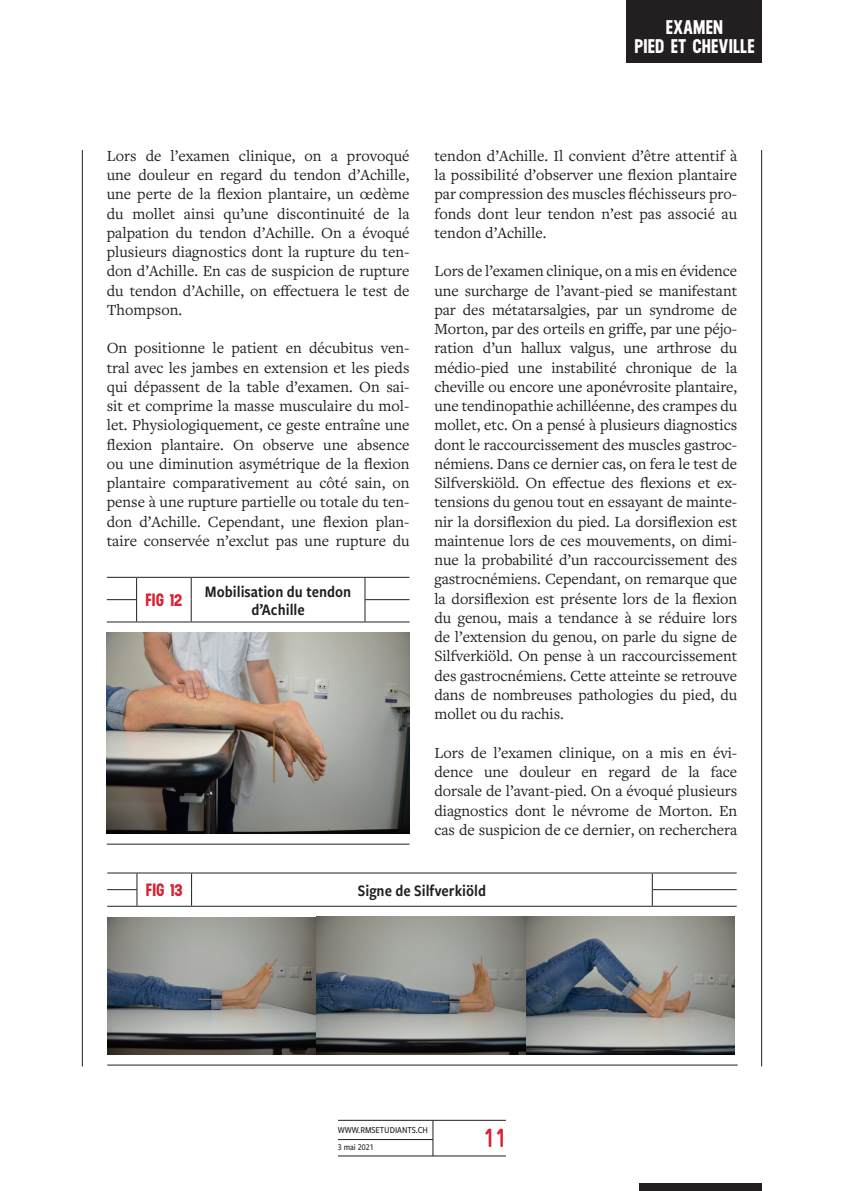
<style>
.page{position:relative;width:844px;height:1191px;background:#fff}
.page>*{position:absolute;margin:0;border:0;box-sizing:border-box;transform-origin:0 0}
.t1{font:700 26.25px "Gravur Condensed Pro";color:#da2031}
.t2{font:700 19.78px/18.4px "Neusa";letter-spacing:.01em;color:#fff;text-align:center}
._1P_FIG_X_TAB_X{font:700 17.85px "Neusa";letter-spacing:.01em;color:#da2031}
._1P_FIG_TAB_Titre{font:16.62px/18.4px "Freight Sans Cnd Pro Semi";color:#231f20;text-align:center}
._1P_Texte_courant{font:16.1px/19.2px "Freight Text Pro";color:#231f20;text-align:justify}
.t3{font:500 9.45px "Freight Sans Cnd Pro";color:#231f20}
.t4{font:500 9.1px "Freight Sans Cnd Pro";color:#231f20}
</style>
<div class="page">
<div style="left:639px;top:1183px;width:122px;height:8px;background:#231f20"></div>
<div style="left:626px;top:0;width:135px;height:63px;background:#231f20"></div>
<hr style="left:338px;top:1119px;width:167px;height:1px;background:#231f20">
<hr style="left:338px;top:1155px;width:167px;height:1px;background:#231f20">
<hr style="left:338px;top:1139px;width:95px;height:1px;background:#231f20">
<hr style="left:432px;top:1120px;width:1px;height:36px;background:#231f20">
<hr style="left:82px;top:150px;width:1px;height:916px;background:#231f20">
<hr style="left:761px;top:150px;width:1px;height:916px;background:#231f20">
<svg style="left:107px;top:577px;width:302px;height:45px"></svg>
<hr style="left:136px;top:577px;width:55px;height:1px;background:#231f20">
<hr style="left:191px;top:577px;width:174px;height:1px;background:#231f20">
<hr style="left:365px;top:577px;width:44px;height:1px;background:#231f20">
<hr style="left:107px;top:843px;width:302px;height:1px;background:#231f20">
<img style="left:107px;top:632px;width:302px;height:201px">
<hr style="left:137px;top:906px;width:54px;height:1px;background:#231f20">
<hr style="left:191px;top:906px;width:461px;height:1px;background:#231f20">
<hr style="left:107px;top:906px;width:30px;height:1px;background:#231f20">
<hr style="left:652px;top:906px;width:84px;height:1px;background:#231f20">
<svg style="left:107px;top:873px;width:629px;height:33px"></svg>
<hr style="left:107px;top:872px;width:30px;height:1px;background:#231f20">
<hr style="left:137px;top:872px;width:54px;height:1px;background:#231f20">
<hr style="left:191px;top:872px;width:461px;height:1px;background:#231f20">
<hr style="left:652px;top:872px;width:84px;height:1px;background:#231f20">
<hr style="left:107px;top:1064px;width:630px;height:1px;background:#231f20">
<img style="left:107px;top:917px;width:627px;height:137px">
<p class="t2" style="left:634px;top:18px;width:121px">EXAMEN<br>PIED ET CHEVILLE</p>
<p class="_1P_Texte_courant" style="left:107px;top:145px;width:304px">Lors de l’examen clinique, on a provoqué une douleur en regard du tendon d’Achille, une perte de la flexion plantaire, un œdème du mollet ainsi qu’une discontinuité de la palpation du tendon d’Achille. On a évoqué plusieurs diagnostics dont la rupture du ten&shy;don d’Achille. En cas de suspicion de rupture du tendon d’Achille, on effectuera le test de Thompson.</p>
<p class="_1P_Texte_courant" style="left:107px;top:338px;width:304px">On positionne le patient en décubitus ven&shy;tral avec les jambes en extension et les pieds qui dépassent de la table d’examen. On sai&shy;sit et comprime la masse musculaire du mol&shy;let. Physiologiquement, ce geste entraîne une flexion plantaire. On observe une absence ou une diminution asymétrique de la flexion plantaire comparativement au côté sain, on pense à une rupture partielle ou totale du ten&shy;don d’Achille. Cependant, une flexion plan&shy;taire conservée n’exclut pas une rupture du</p>
<p class="_1P_FIG_X_TAB_X" style="left:145px;top:587px;width:38px">FIG 12</p>
<p class="_1P_FIG_TAB_Titre" style="left:205px;top:581px;width:148px">Mobilisation du tendon d’Achille</p>
<p class="_1P_Texte_courant" style="left:434px;top:145px;width:304px">tendon d’Achille. Il convient d’être attentif à la possibilité d’observer une flexion plantaire par compression des muscles fléchisseurs pro&shy;fonds dont leur tendon n’est pas associé au tendon d’Achille.</p>
<p class="_1P_Texte_courant" style="left:434px;top:261px;width:304px">Lors de l’examen clinique, on a mis en évidence une surcharge de l’avant-pied se manifestant par des métatarsalgies, par un syndrome de Morton, par des orteils en griffe, par une péjo&shy;ration d’un hallux valgus, une arthrose du médio-pied une instabilité chronique de la cheville ou encore une aponévrosite plantaire, une tendinopathie achilléenne, des crampes du mollet, etc. On a pensé à plusieurs diagnostics dont le raccourcissement des muscles gastroc&shy;némiens. Dans ce dernier cas, on fera le test de Silfverskiöld. On effectue des flexions et ex&shy;tensions du genou tout en essayant de mainte&shy;nir la dorsiflexion du pied. La dorsiflexion est maintenue lors de ces mouvements, on dimi&shy;nue la probabilité d’un raccourcissement des gastrocnémiens. Cependant, on remarque que la dorsiflexion est présente lors de la flexion du genou, mais a tendance à se réduire lors de l’extension du genou, on parle du signe de Silfverkiöld. On pense à un raccourcissement des gastrocnémiens. Cette atteinte se retrouve dans de nombreuses pathologies du pied, du mollet ou du rachis.</p>
<p class="_1P_Texte_courant" style="left:434px;top:742px;width:304px">Lors de l’examen clinique, on a mis en évi&shy;dence une douleur en regard de la face dorsale de l’avant-pied. On a évoqué plusieurs diagnostics dont le névrome de Morton. En cas de suspicion de ce dernier, on recherchera</p>
<p class="_1P_FIG_X_TAB_X" style="left:146px;top:877px;width:38px">FIG 13</p>
<p class="_1P_FIG_TAB_Titre" style="left:358px;top:880px;width:130px">Signe de Silfverkiöld</p>
<p class="t3" style="left:338px;top:1123px;width:92px">WWW.RMSETUDIANTS.CH</p>
<p class="t4" style="left:338px;top:1141px;width:37px">3 mai 2021</p>
<h1 class="t1" style="left:483px;top:1123px;width:25px">11</h1>
</div>
